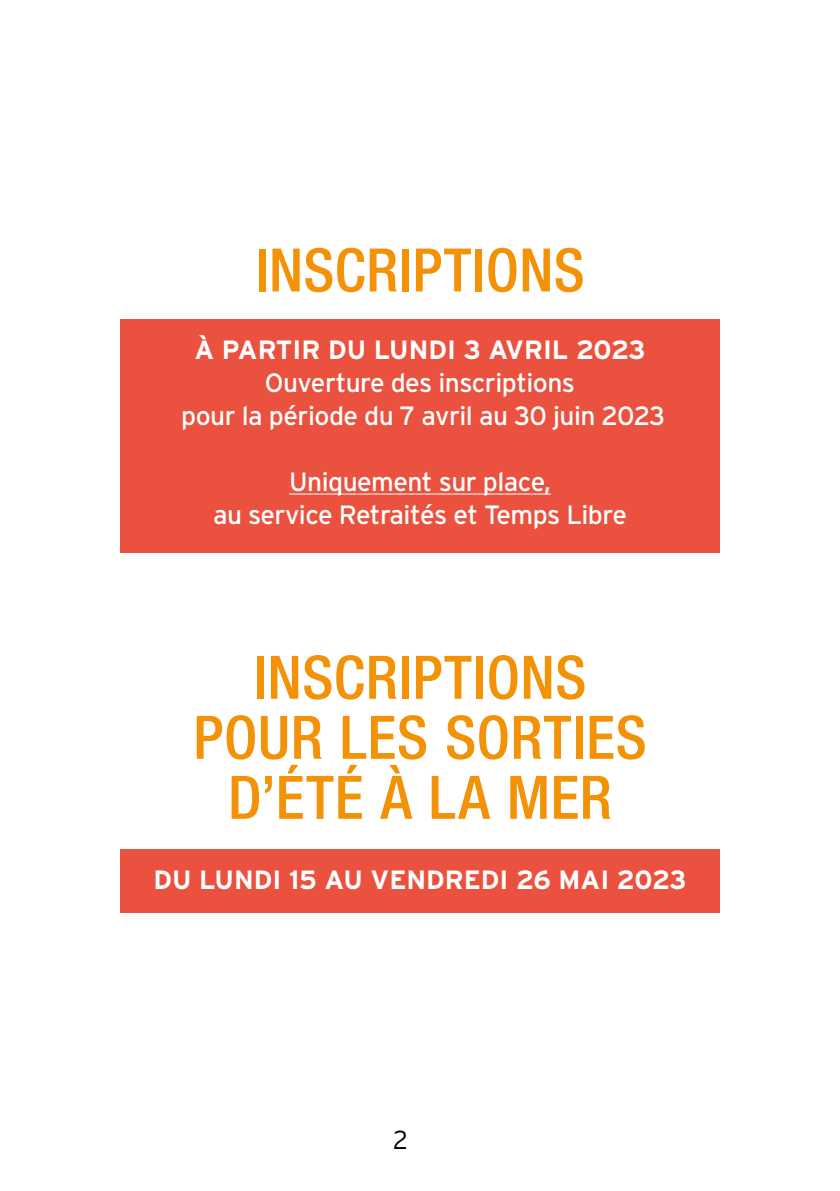
<style>
.page{position:relative;width:840px;height:1191px;background:#fff}
.page>*{position:absolute;margin:0;border:0;box-sizing:border-box;transform-origin:0 0}
.t1{font:500 condensed 60px/60px "Helvetica Neue";letter-spacing:.005em;color:#f39207;text-align:center}
.t2{font:26.4px/33px "Interstate";letter-spacing:-.02em;color:#fff;text-align:center}
.t3{font:700 26.4px "Interstate";color:#fff}
.t4{font:300 26px "Interstate";color:#000}
</style>
<div class="page">
<div style="left:120px;top:319px;width:599px;height:234px;background:#ea523f"></div>
<hr style="left:289px;top:494px;width:261px;height:1px;background:#fff">
<div style="left:120px;top:849px;width:599px;height:64px;background:#ea523f"></div>
<h1 class="t1" style="left:255px;top:239px;width:330px">INSCRIPTIONS</h1>
<p class="t3" style="left:194px;top:334px;width:452px">À PARTIR DU LUNDI 3 AVRIL 2023</p>
<p class="t2" style="left:181px;top:365px;width:485px">Ouverture des inscriptions<br>pour la période du 7 avril au 30 juin 2023</p>
<p class="t2" style="left:213px;top:464px;width:415px">Uniquement sur place,<br>au service Retraités et Temps Libre</p>
<h1 class="t1" style="left:193px;top:646px;width:455px">INSCRIPTIONS<br>POUR LES SORTIES<br>D’ÉTÉ À LA MER</h1>
<p class="t3" style="left:153px;top:865px;width:534px">DU LUNDI 15 AU VENDREDI 26 MAI 2023</p>
<p class="t4" style="left:393px;top:1125px;width:16px">2</p>
</div>
